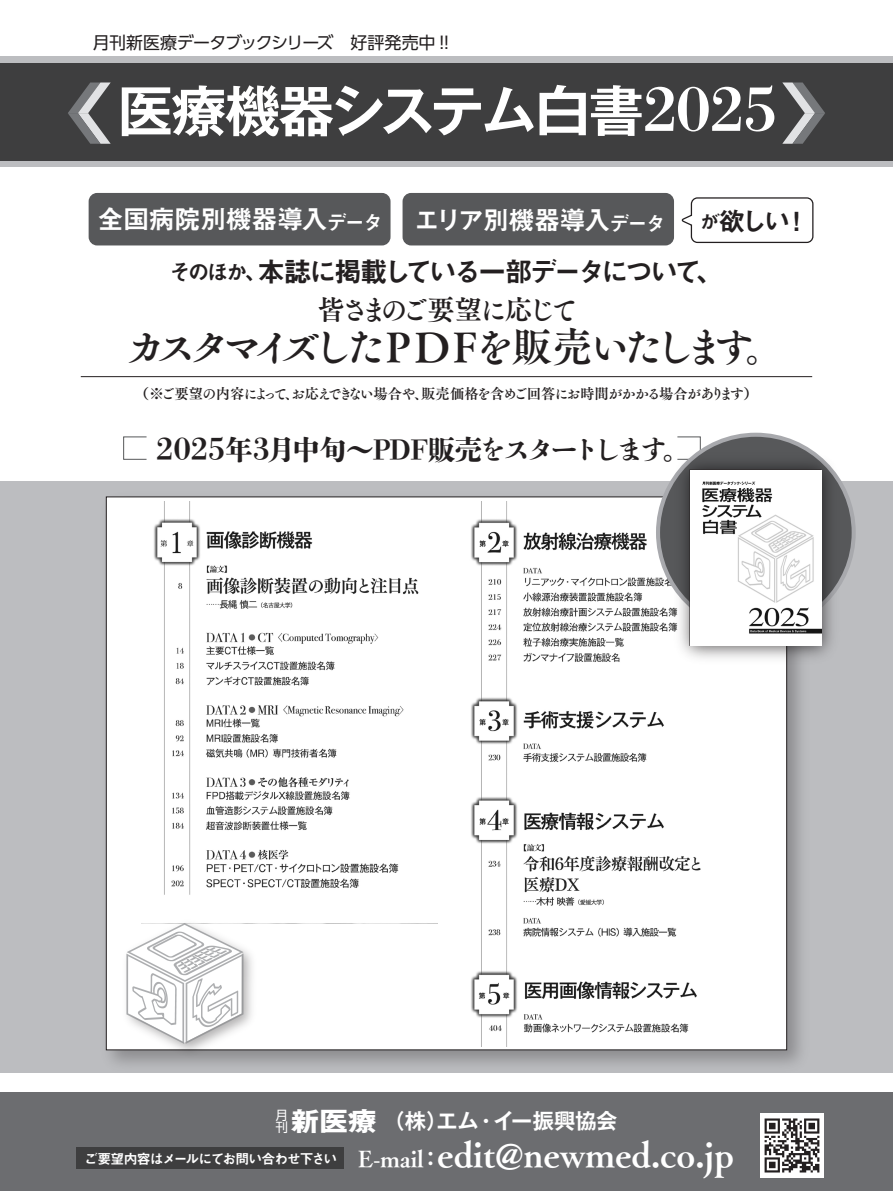
<style>
.page{position:relative;width:893px;height:1191px;background:#fff}
.page>*{position:absolute;margin:0;border:0;box-sizing:border-box;transform-origin:0 0}
.t1{font:700 55.35px "Gothic MB101 Pr 6 N De";letter-spacing:-.03em;color:#fff}
.t2{font:40.35px "Tsuku A Old Min Pr 6 B";letter-spacing:-.2em;color:#231f20}
.t3{font:34.05px "Tsuku A Old Min Pr 6 B";color:#fff}
.t4{font:27.6px "Shuei Shogo M Std H";letter-spacing:-.125em;color:#231f20}
.t5{font:27.6px "Midashi Go Pr 6 N MB31";letter-spacing:-.11em;color:#231f20}
.t6{font:27.6px "Tsuku A Old Min Pr 6 B";letter-spacing:-.155em;color:#231f20}
.t7{font:26.25px "Midashi Go Pr 6 N MB31";letter-spacing:-.03em;color:#fff}
.t8{font:700 21.3px "Gothic MB101 Pr 6 N De";letter-spacing:-.015em;color:#fff}
.t9{font:16.95px "UD Shin Go Pro";letter-spacing:-.035em;color:#231f20}
.t10{font:14.4px "Tsuku A Old Min Pr 6 B";letter-spacing:-.07em;color:#231f20}
.t11{font:13.8px "Midashi Go Pr 6 N MB31";letter-spacing:-.07em;color:#fff}
.t12{font:12.6px/12.6px "Shin Go Pr 6 N";color:#fff}
.s1{font-family:"Shuei Shogo M Std H";font-weight:400;font-size:59.55px}
.s2{font-size:20.25px}
.s3{font-size:20.25px;color:#231f20}
.s4{color:#231f20}
.s5{font-size:21.3px}
.s6{font-size:29.7px}
.s7{font-family:"Gothic MB101 Pr 6 N";font-size:25.95px}
.s8{font-size:22.35px}
</style>
<div class="page">
<div style="left:0;top:481px;width:893px;height:592px;background:#bcbdc0"></div>
<div style="left:0;top:1092px;width:893px;height:99px;background:#6c6d70"></div>
<div style="left:0;top:56px;width:893px;height:111px;background:#bcbdc0"></div>
<div style="left:0;top:63px;width:893px;height:98px;background:#3e3e3f"></div>
<img style="left:105px;top:486px;width:696px;height:579px">
<div style="left:106px;top:497px;width:681px;height:553px;background:#fff;border:1px solid #231f20"></div>
<svg style="left:68px;top:82px;width:43px;height:62px"></svg>
<svg style="left:782px;top:82px;width:43px;height:62px"></svg>
<img style="left:153px;top:501px;width:266px;height:394px">
<img style="left:471px;top:501px;width:230px;height:546px">
<div style="left:89px;top:193px;width:301px;height:52px;background:#57585a;border-radius:9px"></div>
<div style="left:403px;top:193px;width:271px;height:52px;background:#57585a;border-radius:9px"></div>
<hr style="left:81px;top:376px;width:731px;height:1px;background:#231f20">
<svg style="left:681px;top:197px;width:133px;height:47px"></svg>
<img style="left:118px;top:923px;width:142px;height:138px">
<img style="left:122px;top:923px;width:125px;height:124px">
<svg style="left:658px;top:435px;width:196px;height:195px;background:#6c6d70"></svg>
<img style="left:668px;top:448px;width:176px;height:221px">
<img style="left:690px;top:470px;width:132px;height:175px">
<div style="left:76px;top:1147px;width:268px;height:21px;background:#3e3e3f"></div>
<img style="left:760px;top:1113px;width:64px;height:64px">
<p class="t9" style="left:93px;top:29px;width:358px">月刊新医療データブックシリーズ　好評発売中 !!</p>
<h1 class="t1" style="left:118px;top:65px;width:662px">医療機器システム白書<span class="s1">2025</span></h1>
<h3 class="t7" style="left:98px;top:198px;width:714px">全国病院別機器導入<span class="s2">データ</span> エリア別機器導入<span class="s2">データ</span> <span class="s3">が</span><span class="s4">欲しい！</span></h3>
<h3 class="t5" style="left:169px;top:250px;width:555px"><span class="s5">そのほか、</span>本誌に掲載している一部データについて、</h3>
<h3 class="t6" style="left:317px;top:284px;width:262px">皆さまのご要望に応じて</h3>
<h2 class="t2" style="left:127px;top:311px;width:660px">カスタマイズしたＰＤＦを販売いたします。</h2>
<p class="t10" style="left:135px;top:380px;width:624px">（※ご要望の内容によって、お応えできない場合や、販売価格を含めご回答にお時間がかかる場合があります）</p>
<h3 class="t4" style="left:156px;top:430px;width:535px"><span class="s6">2025</span>年<span class="s6">3</span>月中旬～PDF販売をスタートします。</h3>
<h3 class="t8" style="left:291px;top:1102px;width:328px"><span class="s7">新医療</span>（株）エム・イー振興協会</h3>
<p class="t12" style="left:276px;top:1107px;width:13px">月刊</p>
<p class="t11" style="left:84px;top:1147px;width:255px">ご要望内容はメールにてお問い合わせ下さい</p>
<h3 class="t3" style="left:358px;top:1123px;width:377px"><span class="s8">E-mail：</span>edit@newmed.co.jp</h3>
</div>
